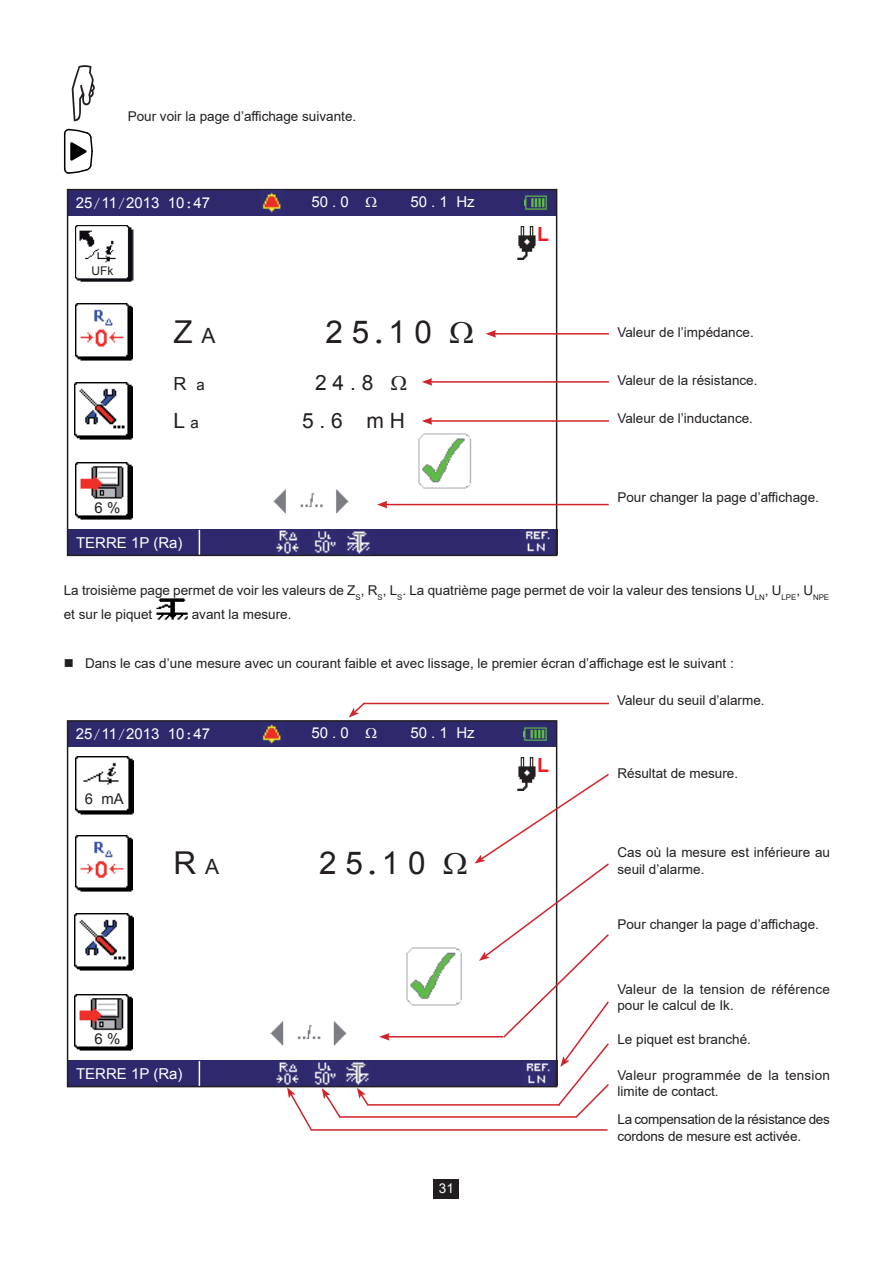
<style>
.page{position:relative;width:893px;height:1263px;background:#fff}
.page>*{position:absolute;margin:0;border:0;box-sizing:border-box;transform-origin:0 0}
.t1{font:31.5px "Arial";color:#231f20}
.t2{font:21px "Arial";color:#231f20}
.t3{font:700 19.5px "Arial";color:#ee1d23}
.t4{font:18px "Arial";color:#231f20}
.t5{font:15px "Arial";color:#fff}
.t6{font:15px "Arial";color:#231f20}
.t7{font:14.85px "Arial";color:#231f20}
.Texte_0{font:13.5px/16.2px "Arial";color:#231f20}
.Texte_0-2{font:13.5px/16.2px "Arial";letter-spacing:-.02em;color:#231f20}
.t8{font:13.5px "Arial";color:#fff}
.t9{font:12px "Arial";color:#231f20}
.s1{font-family:"Courier New"}
.s2{font-size:21px}
.s3{font-size:15px}
</style>
<div class="page">
<div style="left:434px;top:1179px;width:25px;height:19px;background:#231f20"></div>
<div style="left:68px;top:190px;width:489px;height:26px;background:#2e296c"></div>
<div style="left:68px;top:529px;width:489px;height:26px;background:#2e296c"></div>
<svg style="left:199px;top:530px;width:1px;height:23px"></svg>
<div style="left:67px;top:189px;width:490px;height:367px;border:2px solid #231f20"></div>
<img style="left:75px;top:382px;width:58px;height:58px">
<img style="left:75px;top:463px;width:58px;height:57px">
<img style="left:275px;top:530px;width:25px;height:24px">
<img style="left:313px;top:531px;width:23px;height:23px">
<img style="left:347px;top:531px;width:24px;height:23px">
<img style="left:521px;top:531px;width:32px;height:23px">
<img style="left:260px;top:191px;width:24px;height:22px">
<img style="left:75px;top:225px;width:59px;height:57px">
<img style="left:517px;top:227px;width:19px;height:32px">
<img style="left:75px;top:304px;width:58px;height:57px">
<img style="left:418px;top:433px;width:54px;height:56px">
<img style="left:524px;top:195px;width:23px;height:15px">
<img style="left:273px;top:489px;width:76px;height:25px">
<hr style="left:385px;top:504px;width:224px;height:1px;background:#d1232a">
<svg style="left:377px;top:501px;width:11px;height:7px"></svg>
<hr style="left:430px;top:381px;width:179px;height:2px;background:#d1232a">
<svg style="left:422px;top:378px;width:10px;height:8px"></svg>
<hr style="left:430px;top:420px;width:179px;height:2px;background:#d1232a">
<svg style="left:422px;top:417px;width:10px;height:8px"></svg>
<hr style="left:494px;top:333px;width:115px;height:2px;background:#d1232a">
<svg style="left:486px;top:330px;width:10px;height:8px"></svg>
<img style="left:156px;top:598px;width:32px;height:21px">
<svg style="left:64px;top:128px;width:29px;height:46px"></svg>
<div style="left:68px;top:721px;width:489px;height:26px;background:#2e296c"></div>
<div style="left:68px;top:1060px;width:489px;height:26px;background:#2e296c"></div>
<svg style="left:199px;top:1061px;width:1px;height:23px"></svg>
<div style="left:67px;top:720px;width:490px;height:367px;border:2px solid #231f20"></div>
<img style="left:75px;top:914px;width:58px;height:57px">
<img style="left:75px;top:994px;width:57px;height:57px">
<img style="left:276px;top:1062px;width:24px;height:23px">
<img style="left:313px;top:1062px;width:24px;height:23px">
<img style="left:345px;top:1062px;width:25px;height:23px">
<img style="left:524px;top:727px;width:23px;height:14px">
<img style="left:260px;top:722px;width:24px;height:22px">
<img style="left:75px;top:757px;width:59px;height:58px">
<img style="left:518px;top:758px;width:18px;height:14px">
<img style="left:75px;top:835px;width:58px;height:57px">
<img style="left:406px;top:947px;width:56px;height:59px">
<img style="left:270px;top:1021px;width:77px;height:25px">
<hr style="left:363px;top:703px;width:246px;height:1px;background:#d1232a">
<svg style="left:349px;top:702px;width:17px;height:16px"></svg>
<hr style="left:311px;top:1129px;width:297px;height:2px;background:#d1232a">
<svg style="left:357px;top:1088px;width:11px;height:17px"></svg>
<hr style="left:367px;top:1104px;width:193px;height:2px;background:#d1232a">
<hr style="left:387px;top:1036px;width:116px;height:1px;background:#d1232a">
<svg style="left:379px;top:1033px;width:11px;height:7px"></svg>
<svg style="left:287px;top:1087px;width:26px;height:44px"></svg>
<svg style="left:322px;top:1088px;width:18px;height:29px"></svg>
<hr style="left:339px;top:1116px;width:237px;height:2px;background:#d1232a">
<svg style="left:474px;top:772px;width:135px;height:346px"></svg>
<p class="Texte_0" style="left:128px;top:108px;width:230px">Pour voir la page d’affichage suivante.</p>
<p class="t5" style="left:76px;top:193px;width:136px">25<span class="s1">/</span>11<span class="s1">/</span>2013 10<span class="s1">:</span>47</p>
<p class="t9" style="left:92px;top:263px;width:23px">UFk</p>
<p class="t5" style="left:311px;top:191px;width:39px">50 . 0</p>
<p class="t5" style="left:410px;top:191px;width:66px">50 . 1 Hz</p>
<p class="t6" style="left:95px;top:497px;width:27px">6 %</p>
<p class="t1" style="left:174px;top:311px;width:44px">Z <span class="s2">A</span></p>
<p class="t1" style="left:326px;top:311px;width:108px">2 5<span class="s1">.</span>1 0</p>
<p class="t4" style="left:174px;top:372px;width:33px">R <span class="s3">a</span></p>
<p class="t2" style="left:315px;top:369px;width:60px">2 4 . 8</p>
<p class="t2" style="left:174px;top:407px;width:27px">L <span class="s3">a</span></p>
<p class="t2" style="left:302px;top:407px;width:104px">5 . 6 m H</p>
<p class="t5" style="left:76px;top:533px;width:108px">TERRE 1P (Ra)</p>
<p class="t3" style="left:537px;top:221px;width:13px">L</p>
<p class="Texte_0" style="left:617px;top:324px;width:138px">Valeur de l’impédance.</p>
<p class="Texte_0" style="left:617px;top:372px;width:142px">Valeur de la résistance.</p>
<p class="Texte_0" style="left:617px;top:410px;width:137px">Valeur de l’inductance.</p>
<p class="Texte_0" style="left:617px;top:489px;width:203px">Pour changer la page d’affichage.</p>
<p class="Texte_0" style="left:64px;top:579px;width:767px;line-height:24px">La troisième page permet de voir les valeurs de Z<sub>S</sub>, R<sub>S</sub>, L<sub>S</sub>. La quatrième page permet de voir la valeur des tensions U<sub>LN</sub>, U<sub>LPE</sub>, U<sub>NPE </sub>et sur le piquet</p>
<p class="Texte_0" style="left:192px;top:606px;width:101px">avant la mesure.</p>
<p class="Texte_0" style="left:85px;top:655px;width:650px">Dans le cas d’une mesure avec un courant faible et avec lissage, le premier écran d’affichage est le suivant :</p>
<p class="t5" style="left:76px;top:724px;width:136px">25<span class="s1">/</span>11<span class="s1">/</span>2013 10<span class="s1">:</span>47</p>
<p class="t7" style="left:85px;top:788px;width:40px">6 mA</p>
<p class="t5" style="left:311px;top:723px;width:39px">50 . 0</p>
<p class="t5" style="left:410px;top:723px;width:66px">50 . 1 Hz</p>
<p class="t1" style="left:174px;top:843px;width:47px">R <span class="s2">A</span></p>
<p class="t1" style="left:319px;top:843px;width:108px">2 5<span class="s1">.</span>1 0</p>
<p class="t6" style="left:95px;top:1029px;width:27px">6 %</p>
<p class="t5" style="left:76px;top:1064px;width:108px">TERRE 1P (Ra)</p>
<p class="t8" style="left:439px;top:1179px;width:17px">31</p>
<p class="t3" style="left:537px;top:752px;width:13px">L</p>
<p class="Texte_0" style="left:617px;top:692px;width:149px">Valeur du seuil d’alarme.</p>
<p class="Texte_0" style="left:617px;top:765px;width:122px">Résultat de mesure.</p>
<p class="Texte_0" style="left:617px;top:844px;width:214px">Cas où la mesure est inférieure au seuil d’alarme.</p>
<p class="Texte_0" style="left:617px;top:916px;width:203px">Pour changer la page d’affichage.</p>
<p class="Texte_0" style="left:617px;top:981px;width:214px">Valeur de la tension de référence pour le calcul de Ik.</p>
<p class="Texte_0" style="left:617px;top:1031px;width:135px">Le piquet est branché.</p>
<p class="Texte_0" style="left:617px;top:1067px;width:214px">Valeur programmée de la tension limite de contact.</p>
<p class="Texte_0-2" style="left:617px;top:1111px;width:214px">La compensation de la résistance des cordons de mesure est activée.</p>
</div>
